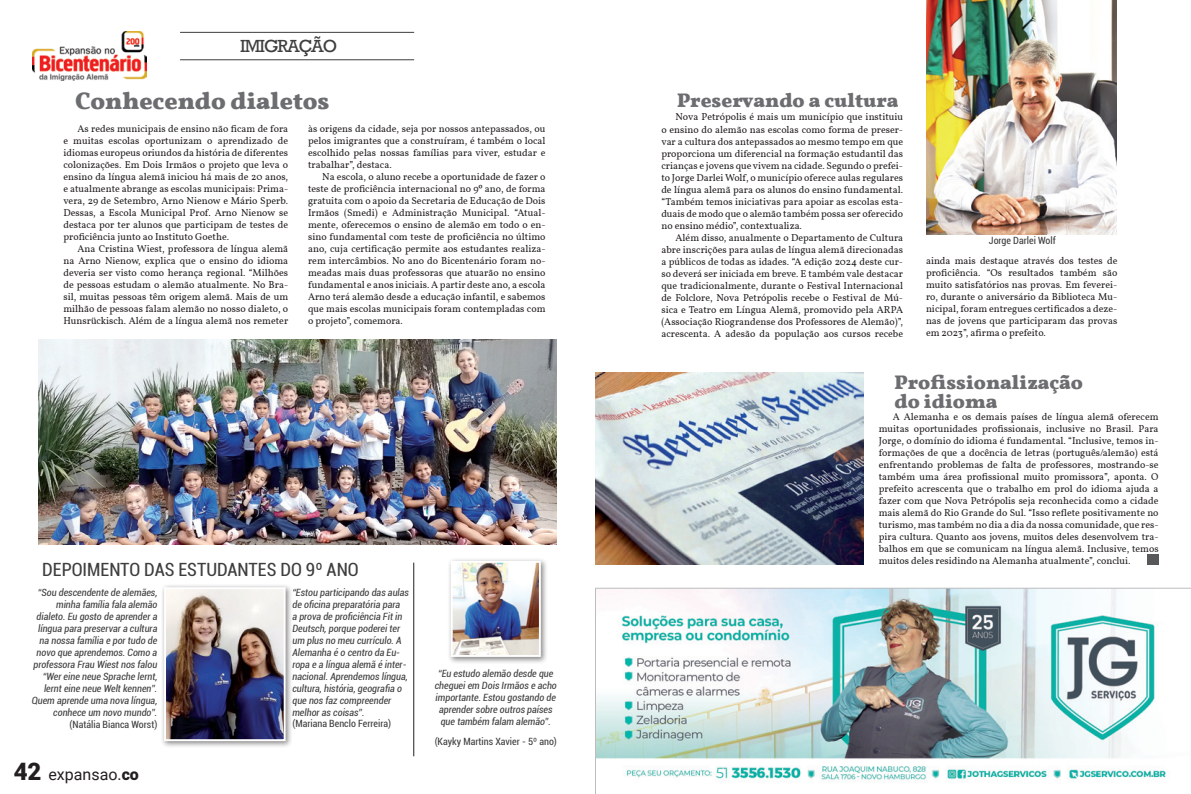
<style>
.page{position:relative;width:1191px;height:794px;background:#fff}
.page>*{position:absolute;margin:0;border:0;box-sizing:border-box;transform-origin:0 0}
.Pré-formatação_HTML{font:700 24.3px "Vollkorn";color:#6c6d70}
.Pré-formatação_HTML-2{font:900 24px "Roboto";color:#231f20}
.Pré-formatação_HTML-3{font:700 20px "Vollkorn";color:#6c6d70}
.Pré-formatação_HTML-4{font:condensed 18.2px "Roboto";color:#3e3e3f}
.Pré-formatação_HTML-5{font:18px "Rockwell";letter-spacing:-.06em;color:#3e3e3f}
.Pré-formatação_HTML-6{font:16px "Roboto";color:#231f20}
.Pré-formatação_HTML-7{font:10px/12px "Vollkorn";color:#231f20;text-align:justify}
.Pré-formatação_HTML-8{font:italic condensed 10px/12px "Roboto";color:#3e3e3f;text-align:center}
.Pré-formatação_HTML-9{font:condensed 10px "Roboto";color:#3e3e3f}
.s1{font-weight:900}
</style>
<div class="page">
<img style="left:595px;top:588px;width:596px;height:206px">
<hr style="left:180px;top:32px;width:234px;height:1px;background:#3e3e3f">
<hr style="left:180px;top:60px;width:234px;height:1px;background:#3e3e3f">
<img style="left:33px;top:31px;width:113px;height:50px">
<img style="left:39px;top:339px;width:517px;height:205px">
<img style="left:926px;top:0;width:190px;height:234px">
<div style="left:447px;top:557px;width:101px;height:107px;background:#231f20;opacity:.53"></div>
<img style="left:454px;top:564px;width:84px;height:90px">
<div style="left:451px;top:561px;width:90px;height:96px;border:2px solid #fff"></div>
<hr style="left:413px;top:562px;width:1px;height:194px;background:#231f20">
<div style="left:161px;top:584px;width:132px;height:164px;background:#231f20;opacity:.53"></div>
<img style="left:167px;top:590px;width:116px;height:148px">
<div style="left:164px;top:587px;width:122px;height:154px;border:2px solid #fff"></div>
<img style="left:595px;top:372px;width:268px;height:192px">
<div style="left:1147px;top:554px;width:11px;height:10px;background:#57585a"></div>
<p class="Pré-formatação_HTML-5" style="left:240px;top:36px;width:98px">IMIGRAÇÃO</p>
<p class="Pré-formatação_HTML" style="left:75px;top:86px;width:256px">Conhecendo dialetos</p>
<p class="Pré-formatação_HTML-7" style="left:63px;top:123px;width:226px;text-indent:14px">As redes municipais de ensino não ficam de fora e muitas escolas oportunizam o aprendizado de idiomas europeus oriundos da história de diferentes colonizações. Em Dois Irmãos o projeto que leva o ensino da língua alemã iniciou há mais de 20 anos, e atualmente abrange as escolas municipais: Prima&shy;vera, 29 de Setembro, Arno Nienow e Mário Sperb.<br>Dessas, a Escola Municipal Prof. Arno Nienow se destaca por ter alunos que participam de testes de proficiência junto ao Instituto Goethe.</p>
<p class="Pré-formatação_HTML-7" style="left:63px;top:243px;width:226px;text-indent:14px">Ana Cristina Wiest, professora de língua alemã na Arno Nienow, explica que o ensino do idioma deveria ser visto como herança regional. “Milhões de pessoas estudam o alemão atualmente. No Bra&shy;sil, muitas pessoas têm origem alemã. Mais de um milhão de pessoas falam alemão no nosso dialeto, o Hunsrückisch. Além de a língua alemã nos remeter</p>
<p class="Pré-formatação_HTML-7" style="left:308px;top:123px;width:239px">às origens da cidade, seja por nossos antepassados, ou pelos imigrantes que a construíram, é também o local escolhido pelas nossas famílias para viver, estudar e trabalhar”, destaca.</p>
<p class="Pré-formatação_HTML-7" style="left:308px;top:171px;width:239px;text-indent:14px">Na escola, o aluno recebe a oportunidade de fazer o teste de proficiência internacional no 9º ano, de forma gratuita com o apoio da Secretaria de Educação de Dois Irmãos (Smedi) e Administração Municipal. “Atual&shy;mente, oferecemos o ensino de alemão em todo o en&shy;sino fundamental com teste de proficiência no último ano, cuja certificação permite aos estudantes realiza&shy;rem intercâmbios. No ano do Bicentenário foram no&shy;meadas mais duas professoras que atuarão no ensino fundamental e anos iniciais. A partir deste ano, a escola Arno terá alemão desde a educação infantil, e sabemos que mais escolas municipais foram contempladas com o projeto”, comemora.</p>
<p class="Pré-formatação_HTML-4" style="left:42px;top:557px;width:318px">DEPOIMENTO DAS ESTUDANTES DO 9º ANO</p>
<p class="Pré-formatação_HTML-8" style="left:292px;top:586px;width:118px;text-align:left">“Estou participando das aulas de oficina preparatória para<br>a prova de proficiência Fit in<br>Deutsch, porque poderei ter um plus no meu currículo. A<br>Alemanha é o centro da Eu&shy;ropa e a língua alemã é inter&shy;nacional. Aprendemos língua, cultura, história, geografia o que nos faz compreender</p>
<p class="Pré-formatação_HTML-8" style="left:292px;top:706px;width:73px">melhor as coisas”.</p>
<p class="Pré-formatação_HTML-9" style="left:292px;top:716px;width:100px">(Mariana Benclo Ferreira)</p>
<p class="Pré-formatação_HTML-8" style="left:32px;top:586px;width:127px;text-align:right">“Sou descendente de alemães, minha família fala alemão dialeto. Eu gosto de aprender a língua para preservar a cultura na nossa família e por tudo de novo que aprendemos. Como a professora Frau Wiest nos falou “Wer eine neue Sprache lernt, lernt eine neue Welt kennen”.<br>Quem aprende uma nova língua, conhece um novo mundo”.</p>
<p class="Pré-formatação_HTML-9" style="left:70px;top:717px;width:89px">(Natália Bianca Worst)</p>
<p class="Pré-formatação_HTML-2" style="left:14px;top:754px;width:29px">42</p>
<p class="Pré-formatação_HTML-6" style="left:48px;top:763px;width:92px">expansao.<span class="s1">co</span></p>
<p class="Pré-formatação_HTML-8" style="left:438px;top:667px;width:117px">“Eu estudo alemão desde que</p>
<p class="Pré-formatação_HTML-8" style="left:435px;top:679px;width:124px">cheguei em Dois Irmãos e acho importante. Estou gostando de aprender sobre outros países</p>
<p class="Pré-formatação_HTML-8" style="left:441px;top:715px;width:112px">que também falam alemão”.</p>
<p class="Pré-formatação_HTML-9" style="left:435px;top:735px;width:124px">(Kayky Martins Xavier - 5º ano)</p>
<p class="Pré-formatação_HTML-3" style="left:677px;top:87px;width:223px">Preservando a cultura</p>
<p class="Pré-formatação_HTML-7" style="left:661px;top:110px;width:243px;line-height:13px;text-align:right">Nova Petrópolis é mais um município que instituiu<br>o ensino do alemão nas escolas como forma de preser-</p>
<p class="Pré-formatação_HTML-7" style="left:661px;top:135px;width:243px">var a cultura dos antepassados ao mesmo tempo em que proporciona um diferencial na formação estudantil das crianças e jovens que vivem na cidade. Segundo o prefei&shy;to Jorge Darlei Wolf, o município oferece aulas regulares de língua alemã para os alunos do ensino fundamental. “Também temos iniciativas para apoiar as escolas esta&shy;duais de modo que o alemão também possa ser oferecido no ensino médio”, contextualiza.</p>
<p class="Pré-formatação_HTML-7" style="left:661px;top:231px;width:243px;text-indent:14px">Além disso, anualmente o Departamento de Cultura abre inscrições para aulas de língua alemã direcionadas a públicos de todas as idades. “A edição 2024 deste cur&shy;so deverá ser iniciada em breve. E também vale destacar que tradicionalmente, durante o Festival Internacional de Folclore, Nova Petrópolis recebe o Festival de Mú&shy;sica e Teatro em Língua Alemã, promovido pela ARPA (Associação Riograndense dos Professores de Alemão)”, acrescenta. A adesão da população aos cursos recebe</p>
<p class="Pré-formatação_HTML-9" style="left:988px;top:233px;width:68px">Jorge Darlei Wolf</p>
<p class="Pré-formatação_HTML-7" style="left:926px;top:255px;width:193px">ainda mais destaque através dos testes de proficiência. “Os resultados também são muito satisfatórios nas provas. Em feverei&shy;ro, durante o aniversário da Biblioteca Mu&shy;nicipal, foram entregues certificados a deze&shy;nas de jovens que participaram das provas em 2023”, afirma o prefeito.</p>
<p class="Pré-formatação_HTML-3" style="left:894px;top:370px;width:190px">Profissionalização</p>
<p class="Pré-formatação_HTML-3" style="left:894px;top:389px;width:104px">do idioma</p>
<p class="Pré-formatação_HTML-7" style="left:878px;top:411px;width:281px;text-indent:14px">A Alemanha e os demais países de língua alemã oferecem muitas oportunidades profissionais, inclusive no Brasil. Para Jorge, o domínio do idioma é fundamental. “Inclusive, temos in&shy;formações de que a docência de letras (português/alemão) está enfrentando problemas de falta de professores, mostrando-se também uma área profissional muito promissora”, aponta. O prefeito acrescenta que o trabalho em prol do idioma ajuda a fazer com que Nova Petrópolis seja reconhecida como a cidade mais alemã do Rio Grande do Sul. “Isso reflete positivamente no turismo, mas também no dia a dia da nossa comunidade, que res&shy;pira cultura. Quanto aos jovens, muitos deles desenvolvem tra&shy;balhos em que se comunicam na língua alemã. Inclusive, temos muitos deles residindo na Alemanha atualmente”, conclui.</p>
</div>
